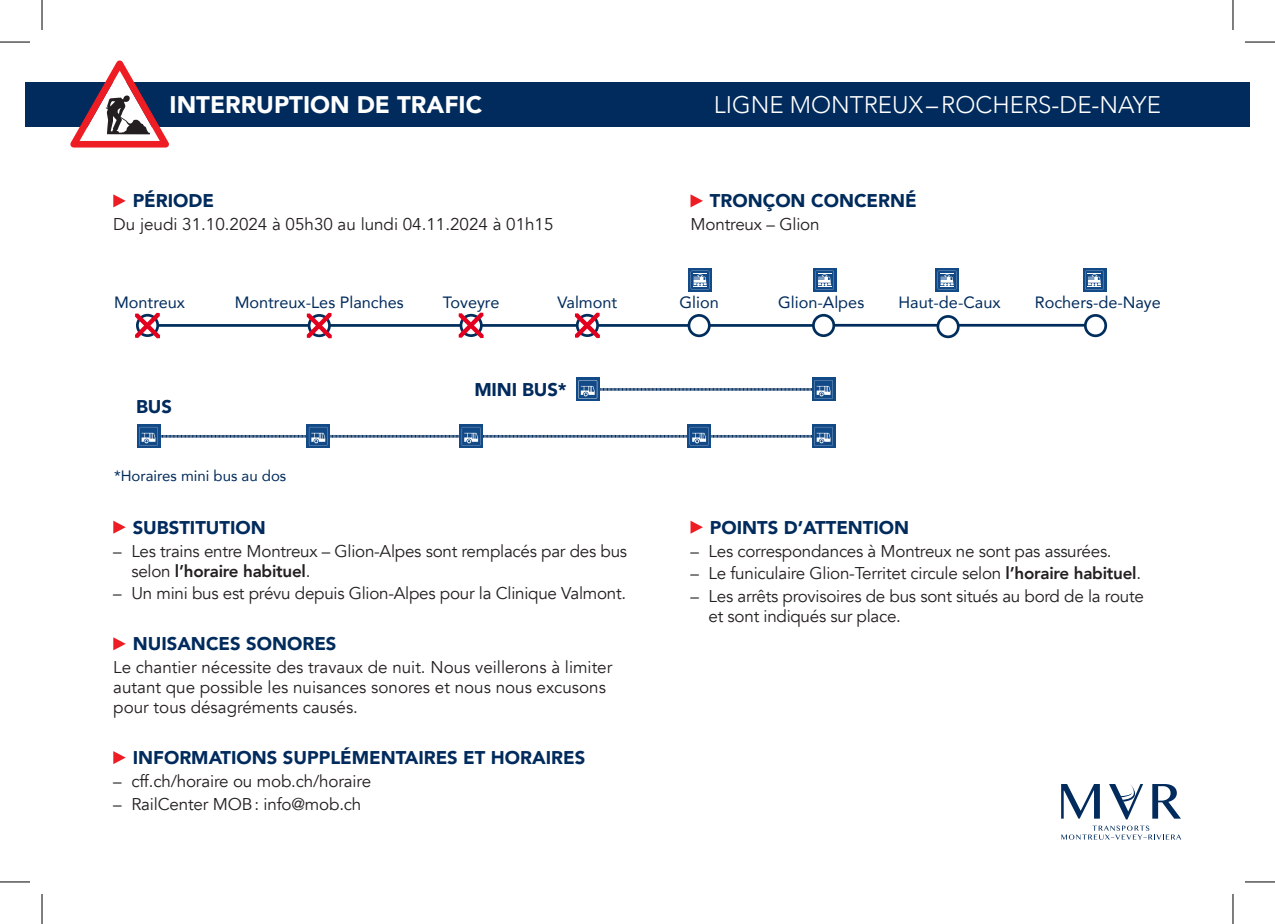
<style>
.page{position:relative;width:1275px;height:924px;background:#fff}
.page>*{position:absolute;margin:0;border:0;box-sizing:border-box;transform-origin:0 0}
.t1{font:300 24px "Avenir";color:#fff}
.t2{font:900 24px "Avenir";color:#fff}
.t3{font:900 18.4px "Avenir";color:#002b5c}
.t4{font:17px/20px "Avenir";letter-spacing:-.015em;color:#231f20}
.t5{font:16.4px "Avenir";color:#002b5c}
.t6{font:15px "Avenir";color:#002b5c}
.s1{font-weight:800}
</style>
<div class="page">
<div style="left:25px;top:82px;width:1225px;height:45px;background:#002b5c"></div>
<svg style="left:70px;top:60px;width:99px;height:87px"></svg>
<svg style="left:690px;top:520px;width:13px;height:13px"></svg>
<svg style="left:113px;top:520px;width:13px;height:13px"></svg>
<svg style="left:113px;top:637px;width:13px;height:13px"></svg>
<svg style="left:113px;top:751px;width:13px;height:12px"></svg>
<svg style="left:690px;top:194px;width:13px;height:13px"></svg>
<svg style="left:113px;top:194px;width:13px;height:13px"></svg>
<svg style="left:688px;top:268px;width:23px;height:23px"></svg>
<svg style="left:691px;top:270px;width:18px;height:19px"></svg>
<svg style="left:813px;top:268px;width:23px;height:23px"></svg>
<svg style="left:815px;top:270px;width:19px;height:19px"></svg>
<svg style="left:935px;top:268px;width:23px;height:23px"></svg>
<svg style="left:937px;top:270px;width:19px;height:19px"></svg>
<svg style="left:1083px;top:268px;width:23px;height:23px"></svg>
<svg style="left:1085px;top:270px;width:18px;height:19px"></svg>
<hr style="left:834px;top:324px;width:260px;height:2px;background:#002b5c">
<hr style="left:148px;top:324px;width:675px;height:2px;background:#002e5c">
<div style="left:1085px;top:314px;width:21px;height:21px;background:#fff;border-radius:50%"></div>
<div style="left:1084px;top:314px;width:23px;height:23px;border:3px solid #002e5c;border-radius:50%"></div>
<div style="left:937px;top:315px;width:21px;height:21px;background:#fff;border-radius:50%"></div>
<div style="left:936px;top:315px;width:23px;height:23px;border:3px solid #002e5c;border-radius:50%"></div>
<div style="left:813px;top:314px;width:21px;height:21px;background:#fff;border-radius:50%"></div>
<div style="left:812px;top:314px;width:23px;height:23px;border:3px solid #002e5c;border-radius:50%"></div>
<div style="left:688px;top:315px;width:21px;height:21px;background:#fff;border-radius:50%"></div>
<div style="left:687px;top:314px;width:23px;height:23px;border:3px solid #002e5c;border-radius:50%"></div>
<svg style="left:307px;top:313px;width:25px;height:25px"></svg>
<svg style="left:135px;top:313px;width:25px;height:25px"></svg>
<svg style="left:458px;top:312px;width:26px;height:26px"></svg>
<svg style="left:575px;top:312px;width:25px;height:26px"></svg>
<svg style="left:576px;top:377px;width:23px;height:24px"></svg>
<svg style="left:812px;top:377px;width:23px;height:24px"></svg>
<svg style="left:578px;top:380px;width:255px;height:18px"></svg>
<svg style="left:307px;top:424px;width:23px;height:23px"></svg>
<svg style="left:137px;top:424px;width:23px;height:23px"></svg>
<div style="left:459px;top:424px;width:24px;height:23px;background:linear-gradient(to right,#1a4f8b,#184d89)"></div>
<svg style="left:812px;top:424px;width:23px;height:23px"></svg>
<svg style="left:687px;top:424px;width:23px;height:23px"></svg>
<svg style="left:139px;top:427px;width:694px;height:18px"></svg>
<svg style="left:1061px;top:784px;width:38px;height:34px"></svg>
<svg style="left:1109px;top:784px;width:34px;height:35px"></svg>
<svg style="left:1152px;top:784px;width:29px;height:34px"></svg>
<svg style="left:1061px;top:825px;width:120px;height:14px"></svg>
<hr style="left:0;top:42px;width:30px;height:1px;background:#000">
<hr style="left:1245px;top:42px;width:30px;height:1px;background:#000">
<hr style="left:0;top:881px;width:30px;height:1px;background:#000">
<hr style="left:1245px;top:881px;width:30px;height:1px;background:#000">
<hr style="left:42px;top:0;width:1px;height:30px;background:#000">
<hr style="left:42px;top:893px;width:1px;height:30px;background:#000">
<hr style="left:1232px;top:0;width:1px;height:30px;background:#000">
<hr style="left:1232px;top:893px;width:1px;height:30px;background:#000">
<h1 class="t2" style="left:170px;top:84px;width:314px">INTERRUPTION DE TRAFIC</h1>
<h1 class="t1" style="left:714px;top:90px;width:449px">LIGNE MONTREUX–ROCHERS-DE-NAYE</h1>
<p class="t3" style="left:133px;top:185px;width:83px">PÉRIODE</p>
<p class="t4" style="left:113px;top:214px;width:442px">Du jeudi 31.10.2024 à 05h30 au lundi 04.11.2024 à 01h15</p>
<p class="t3" style="left:710px;top:185px;width:208px">TRONÇON CONCERNÉ</p>
<p class="t4" style="left:690px;top:214px;width:131px">Montreux – Glion</p>
<p class="t5" style="left:114px;top:289px;width:73px">Montreux</p>
<p class="t5" style="left:235px;top:289px;width:171px">Montreux-Les Planches</p>
<p class="t5" style="left:443px;top:289px;width:58px">Toveyre</p>
<p class="t5" style="left:557px;top:289px;width:61px">Valmont</p>
<p class="t5" style="left:679px;top:289px;width:41px">Glion</p>
<p class="t5" style="left:778px;top:289px;width:88px">Glion-Alpes</p>
<p class="t5" style="left:898px;top:289px;width:104px">Haut-de-Caux</p>
<p class="t5" style="left:1034px;top:289px;width:128px">Rochers-de-Naye</p>
<p class="t3" style="left:136px;top:391px;width:37px">BUS</p>
<p class="t6" style="left:114px;top:464px;width:174px">*Horaires mini bus au dos</p>
<p class="t3" style="left:474px;top:374px;width:94px">MINI BUS*</p>
<p class="t3" style="left:133px;top:511px;width:135px">SUBSTITUTION</p>
<p class="t4" style="left:131px;top:540px;width:497px;text-indent:-18px">– Les trains entre Montreux – Glion-Alpes sont remplacés par des bus selon <span class="s1">l’horaire habituel</span>.</p>
<p class="t4" style="left:113px;top:583px;width:514px">– Un mini bus est prévu depuis Glion-Alpes pour la Clinique Valmont.</p>
<p class="t3" style="left:133px;top:628px;width:205px">NUISANCES SONORES</p>
<p class="t4" style="left:113px;top:657px;width:500px">Le chantier nécessite des travaux de nuit. Nous veillerons à limiter autant que possible les nuisances sonores et nous nous excusons pour tous désagréments causés.</p>
<p class="t3" style="left:133px;top:741px;width:454px">INFORMATIONS SUPPLÉMENTAIRES ET HORAIRES</p>
<p class="t4" style="left:113px;top:771px;width:259px">– cff.ch/horaire ou mob.ch/horaire</p>
<p class="t4" style="left:113px;top:793px;width:250px">– RailCenter MOB: info@mob.ch</p>
<p class="t3" style="left:710px;top:511px;width:201px">POINTS D’ATTENTION</p>
<p class="t4" style="left:690px;top:540px;width:423px">– Les correspondances à Montreux ne sont pas assurées.</p>
<p class="t4" style="left:690px;top:563px;width:452px">– Le funiculaire Glion-Territet circule selon <span class="s1">l’horaire habituel</span>.</p>
<p class="t4" style="left:708px;top:586px;width:437px;text-indent:-18px">– Les arrêts provisoires de bus sont situés au bord de la route et sont indiqués sur place.</p>
</div>
